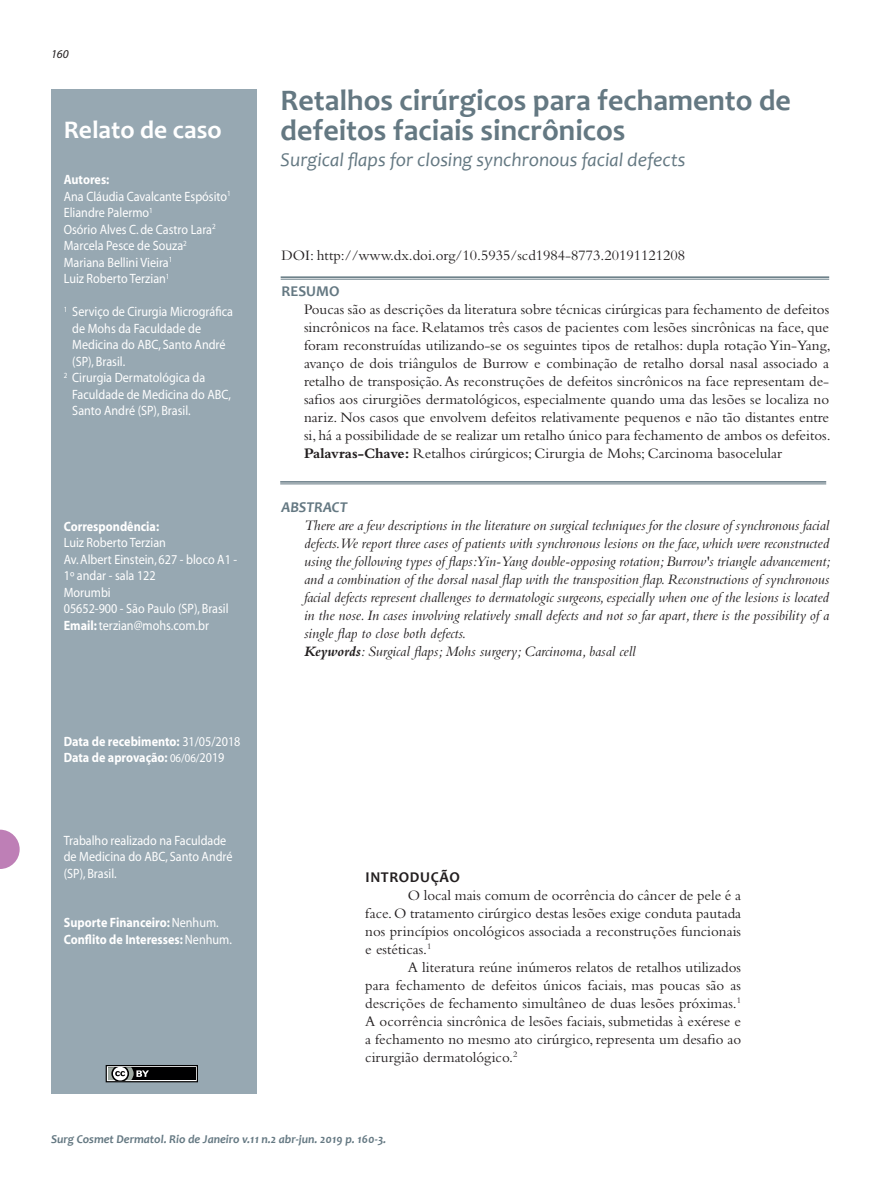
<style>
.page{position:relative;width:893px;height:1191px;background:#fff}
.page>*{position:absolute;margin:0;border:0;box-sizing:border-box;transform-origin:0 0}
.t1{font:700 30px/30px "Candara";color:#647882}
.t2{font:700 25.5px "Candara";color:#fff}
.t3{font:italic 19.5px "Candara";color:#647882}
.Surgical-PT_-_2016fi{font:15px/18px "Bembo";color:#231f20;text-align:justify}
.t4{font:italic 15px/18px "Bembo";color:#231f20;text-align:justify}
.Surgical-PT_-_2016fi-2{font:700 15px "Candara";letter-spacing:.04em;color:#231f20}
.t5{font:italic 700 15px "Candara";color:#647882}
.t6{font:700 15px "Candara";color:#647882}
.t7{font:13.5px/16.5px "Myriad";color:#fff;scale:.9 1}
.t8{font:700 13.5px "Myriad";color:#fff;scale:.9 1}
.t9{font:italic 700 12px "Candara";color:#647882}
.t10{font:italic 12px "Myriad";color:#231f20}
.s1{font-weight:700}
.s2{font-weight:400}
.s3{font-weight:400;font-size:12px}
</style>
<div class="page">
<svg style="left:0;top:829px;width:20px;height:40px"></svg>
<div style="left:51px;top:89px;width:206px;height:1004px;background:#97a8b2"></div>
<hr style="left:281px;top:276px;width:548px;height:2px;background:#647882">
<hr style="left:281px;top:279px;width:548px;height:1px;background:#647882">
<hr style="left:280px;top:481px;width:546px;height:1px;background:#647882">
<hr style="left:280px;top:483px;width:546px;height:1px;background:#647882">
<svg style="left:106px;top:1065px;width:92px;height:17px;background:#464747"></svg>
<p class="t10" style="left:51px;top:48px;width:19px">160</p>
<p class="t2" style="left:64px;top:113px;width:159px">Relato de caso</p>
<p class="t8" style="left:64px;top:173px;width:52px">Autores:</p>
<p class="t7" style="left:64px;top:189px;width:187px">Ana Cláudia Cavalcante Espósito<sup>1</sup></p>
<p class="t7" style="left:64px;top:205px;width:100px">Eliandre Palermo<sup>1</sup></p>
<p class="t7" style="left:64px;top:222px;width:170px">Osório Alves C. de Castro Lara<sup>2</sup></p>
<p class="t7" style="left:64px;top:238px;width:138px">Marcela Pesce de Souza<sup>2</sup></p>
<p class="t7" style="left:64px;top:255px;width:122px">Mariana Bellini Vieira<sup>1</sup></p>
<p class="t7" style="left:64px;top:271px;width:119px">Luiz Roberto Terzian<sup>1</sup></p>
<p class="t7" style="left:72px;top:304px;width:180px;text-indent:-9px"><sup>1</sup> Serviço de Cirurgia Micrográfica de Mohs da Faculdade de<br>Medicina do ABC, Santo André (SP), Brasil.</p>
<p class="t7" style="left:72px;top:370px;width:178px;text-indent:-9px"><sup>2</sup> Cirurgia Dermatológica da<br>Faculdade de Medicina do ABC,<br>Santo André (SP), Brasil.</p>
<p class="t8" style="left:64px;top:519px;width:108px">Correspondência:</p>
<p class="t7" style="left:64px;top:535px;width:115px">Luiz Roberto Terzian</p>
<p class="t7" style="left:64px;top:552px;width:194px">Av. Albert Einstein, 627 - bloco A1 -<br>1º andar - sala 122</p>
<p class="t7" style="left:64px;top:585px;width:54px">Morumbi</p>
<p class="t7" style="left:64px;top:601px;width:185px">05652-900 - São Paulo (SP), Brasil</p>
<p class="t7" style="left:64px;top:618px;width:163px"><span class="s1">Email:</span> terzian@mohs.com.br</p>
<p class="t8" style="left:64px;top:734px;width:198px">Data de recebimento: <span class="s2">31/05/2018</span></p>
<p class="t8" style="left:64px;top:750px;width:180px">Data de aprovação: <span class="s3">06/06/</span><span class="s2">2019</span></p>
<p class="t7" style="left:64px;top:832px;width:189px">Trabalho realizado na Faculdade de Medicina do ABC, Santo André (SP), Brasil.</p>
<p class="t8" style="left:64px;top:915px;width:174px">Suporte Financeiro: <span class="s2">Nenhum.</span></p>
<p class="t8" style="left:64px;top:932px;width:188px">Conflito de Interesses: <span class="s2">Nenhum.</span></p>
<p class="t1" style="left:281px;top:85px;width:512px">Retalhos cirúrgicos para fechamento de defeitos faciais sincrônicos</p>
<p class="t3" style="left:281px;top:147px;width:406px">Surgical flaps for closing synchronous facial defects</p>
<p class="Surgical-PT_-_2016fi" style="left:281px;top:246px;width:405px">DOI: http://www.dx.doi.org/10.5935/scd1984-8773.20191121208</p>
<p class="t6" style="left:281px;top:282px;width:59px">RESUMO</p>
<p class="Surgical-PT_-_2016fi" style="left:304px;top:300px;width:528px">Poucas são as descrições da literatura sobre técnicas cirúrgicas para fechamento de defeitos sincrônicos na face. Relatamos três casos de pacientes com lesões sincrônicas na face, que foram reconstruídas utilizando-se os seguintes tipos de retalhos: dupla rotação Yin-Yang, avanço de dois triângulos de Burrow e combinação de retalho dorsal nasal associado a retalho de transposição. As reconstruções de defeitos sincrônicos na face representam de&shy;safios aos cirurgiões dermatológicos, especialmente quando uma das lesões se localiza no nariz. Nos casos que envolvem defeitos relativamente pequenos e não tão distantes entre si, há a possibilidade de se realizar um retalho único para fechamento de ambos os defeitos.</p>
<p class="Surgical-PT_-_2016fi" style="left:304px;top:444px;width:480px"><span class="s1">Palavras-Chave:</span> Retalhos cirúrgicos; Cirurgia de Mohs; Carcinoma basocelular</p>
<p class="t5" style="left:281px;top:498px;width:67px">ABSTRACT</p>
<p class="t4" style="left:304px;top:516px;width:528px">There are a few descriptions in the literature on surgical techniques for the closure of synchronous facial defects. We report three cases of patients with synchronous lesions on the face, which were reconstructed using the following types of flaps: Yin-Yang double-opposing rotation; Burrow's triangle advancement; and a combination of the dorsal nasal flap with the transposition flap. Reconstructions of synchronous facial defects represent challenges to dermatologic surgeons, especially when one of the lesions is located in the nose. In cases involving relatively small defects and not so far apart, there is the possibility of a single flap to close both defects.</p>
<p class="t4" style="left:304px;top:642px;width:333px"><span class="s1">Keywords</span>: Surgical flaps; Mohs surgery; Carcinoma, basal cell</p>
<p class="Surgical-PT_-_2016fi-2" style="left:366px;top:868px;width:96px">INTRODUÇÃO</p>
<p class="Surgical-PT_-_2016fi" style="left:365px;top:886px;width:377px;text-indent:43px">O local mais comum de ocorrência do câncer de pele é a face. O tratamento cirúrgico destas lesões exige conduta pautada nos princípios oncológicos associada a reconstruções funcionais e estéticas.<sup>1</sup></p>
<p class="Surgical-PT_-_2016fi" style="left:365px;top:958px;width:377px;text-indent:43px">A literatura reúne inúmeros relatos de retalhos utilizados para fechamento de defeitos únicos faciais, mas poucas são as descrições de fechamento simultâneo de duas lesões próximas.<sup>1<br></sup>A ocorrência sincrônica de lesões faciais, submetidas à exérese e a fechamento no mesmo ato cirúrgico, representa um desafio ao cirurgião dermatológico.<sup>2</sup></p>
<p class="t9" style="left:51px;top:1131px;width:337px">Surg Cosmet Dermatol. Rio de Janeiro v.11 n.2 abr-jun. 2019 p. 160-3.</p>
</div>
